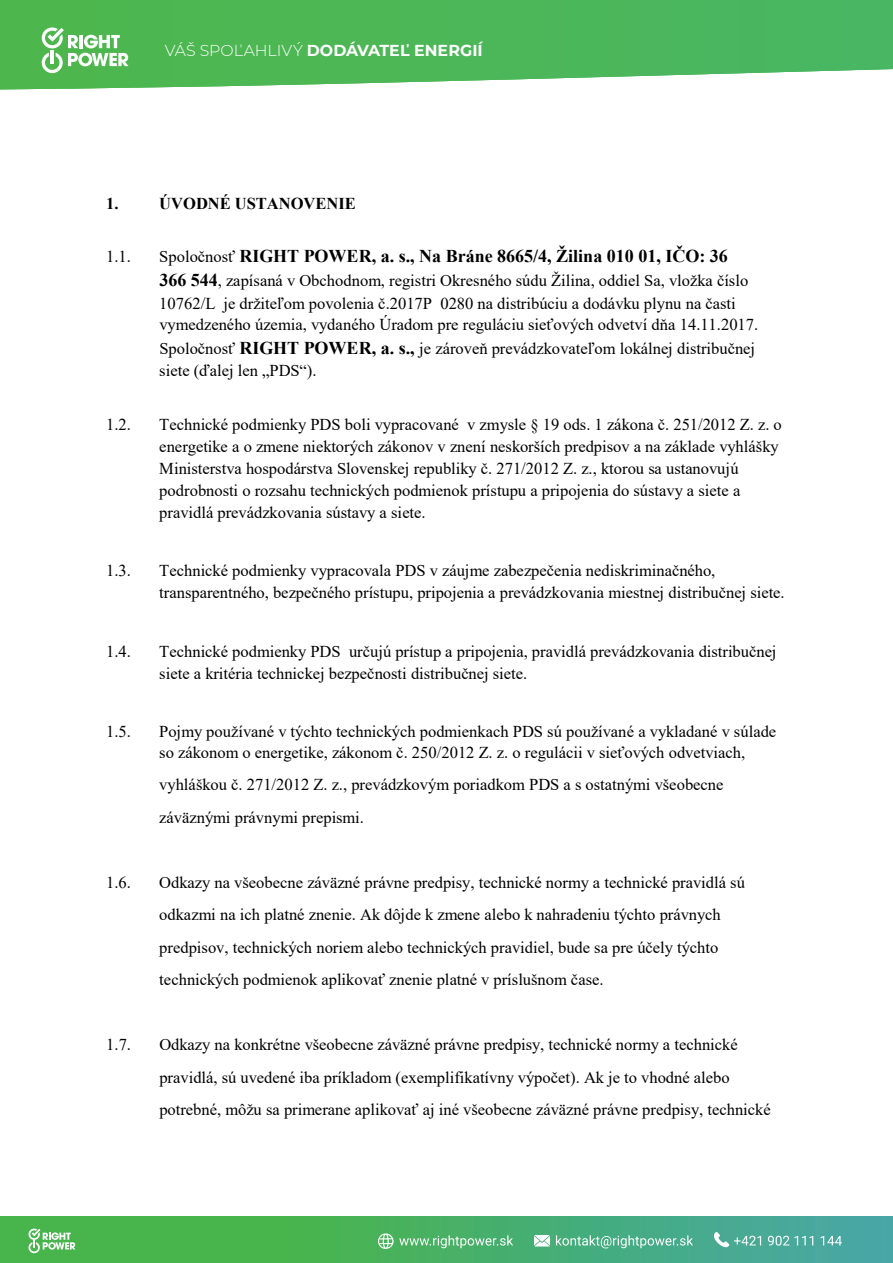
<style>
.page{position:relative;width:893px;height:1263px;background:#fff}
.page>*{position:absolute;margin:0;border:0;box-sizing:border-box;transform-origin:0 0}
.t1{font:700 18px "Times New Roman";color:#000}
.t2{font:16.5px/21.8px "Times New Roman";color:#000}
.t3{font:700 16.5px "Times New Roman";letter-spacing:-.005em;color:#000}
.t4{font:700 15.9px "Montserrat";letter-spacing:.005em;color:#fff}
.s1{font-weight:300;font-size:15.75px}
.s2{font-weight:400;font-size:16.5px}
.s3{font-weight:700;font-size:18px}
</style>
<div class="page">
<svg style="left:0;top:0;width:893px;height:89px;background:#5dbd68"></svg>
<svg style="left:42px;top:27px;width:87px;height:46px"></svg>
<svg style="left:0;top:1217px;width:893px;height:46px;background:#47b06a"></svg>
<svg style="left:28px;top:1228px;width:47px;height:25px"></svg>
<svg style="left:378px;top:1233px;width:135px;height:17px;background:#6abe81"></svg>
<svg style="left:534px;top:1235px;width:16px;height:11px"></svg>
<svg style="left:556px;top:1235px;width:137px;height:13px;background:#70bfa0"></svg>
<svg style="left:714px;top:1232px;width:128px;height:15px;background:#69b8aa"></svg>
<p class="t4" style="left:165px;top:39px;width:319px"><span class="s1">VÁŠ SPOĽAHLIVÝ</span> DODÁVATEĽ ENERGIÍ</p>
<p class="t3" style="left:106px;top:192px;width:14px">1.</p>
<p class="t3" style="left:159px;top:192px;width:198px">ÚVODNÉ USTANOVENIE</p>
<p class="t2" style="left:106px;top:245px;width:26px">1.1.</p>
<p class="t1" style="left:159px;top:243px;width:570px"><span class="s2">Spoločnosť</span> RIGHT POWER, a. s., Na Bráne 8665/4, Žilina 010 01, IČO: 36</p>
<p class="t2" style="left:159px;top:269px;width:600px;line-height:22.5px"><span class="s3">366 544</span>, zapísaná v Obchodnom, registri Okresného súdu Žilina, oddiel Sa, vložka číslo 10762/L je držiteľom povolenia č.2017P 0280 na distribúciu a dodávku plynu na časti vymedzeného územia, vydaného Úradom pre reguláciu sieťových odvetví dňa 14.11.2017.<br>Spoločnosť <span class="s3">RIGHT POWER, a. s.,</span> je zároveň prevádzkovateľom lokálnej distribučnej siete (ďalej len „PDS“).</p>
<p class="t2" style="left:106px;top:414px;width:26px">1.2.</p>
<p class="t2" style="left:159px;top:414px;width:624px">Technické podmienky PDS boli vypracované v zmysle § 19 ods. 1 zákona č. 251/2012 Z. z. o energetike a o zmene niektorých zákonov v znení neskorších predpisov a na základe vyhlášky Ministerstva hospodárstva Slovenskej republiky č. 271/2012 Z. z., ktorou sa ustanovujú podrobnosti o rozsahu technických podmienok prístupu a pripojenia do sústavy a siete a pravidlá prevádzkovania sústavy a siete.</p>
<p class="t2" style="left:106px;top:559px;width:26px">1.3.</p>
<p class="t2" style="left:159px;top:559px;width:627px">Technické podmienky vypracovala PDS v záujme zabezpečenia nediskriminačného, transparentného, bezpečného prístupu, pripojenia a prevádzkovania miestnej distribučnej siete.</p>
<p class="t2" style="left:106px;top:640px;width:26px">1.4.</p>
<p class="t2" style="left:159px;top:640px;width:619px">Technické podmienky PDS určujú prístup a pripojenia, pravidlá prevádzkovania distribučnej siete a kritéria technickej bezpečnosti distribučnej siete.</p>
<p class="t2" style="left:106px;top:720px;width:26px">1.5.</p>
<p class="t2" style="left:159px;top:721px;width:618px;line-height:20.5px">Pojmy používané v týchto technických podmienkach PDS sú používané a vykladané v súlade so zákonom o energetike, zákonom č. 250/2012 Z. z. o regulácii v sieťových odvetviach,</p>
<p class="t2" style="left:159px;top:768px;width:566px;line-height:32.5px">vyhláškou č. 271/2012 Z. z., prevádzkovým poriadkom PDS a s ostatnými všeobecne záväznými právnymi prepismi.</p>
<p class="t2" style="left:106px;top:871px;width:26px">1.6.</p>
<p class="t2" style="left:159px;top:865px;width:587px;line-height:32.4px">Odkazy na všeobecne záväzné právne predpisy, technické normy a technické pravidlá sú odkazmi na ich platné znenie. Ak dôjde k zmene alebo k nahradeniu týchto právnych predpisov, technických noriem alebo technických pravidiel, bude sa pre účely týchto technických podmienok aplikovať znenie platné v príslušnom čase.</p>
<p class="t2" style="left:106px;top:1033px;width:26px">1.7.</p>
<p class="t2" style="left:159px;top:1028px;width:613px;line-height:32.5px">Odkazy na konkrétne všeobecne záväzné právne predpisy, technické normy a technické pravidlá, sú uvedené iba príkladom (exemplifikatívny výpočet). Ak je to vhodné alebo potrebné, môžu sa primerane aplikovať aj iné všeobecne záväzné právne predpisy, technické</p>
</div>
